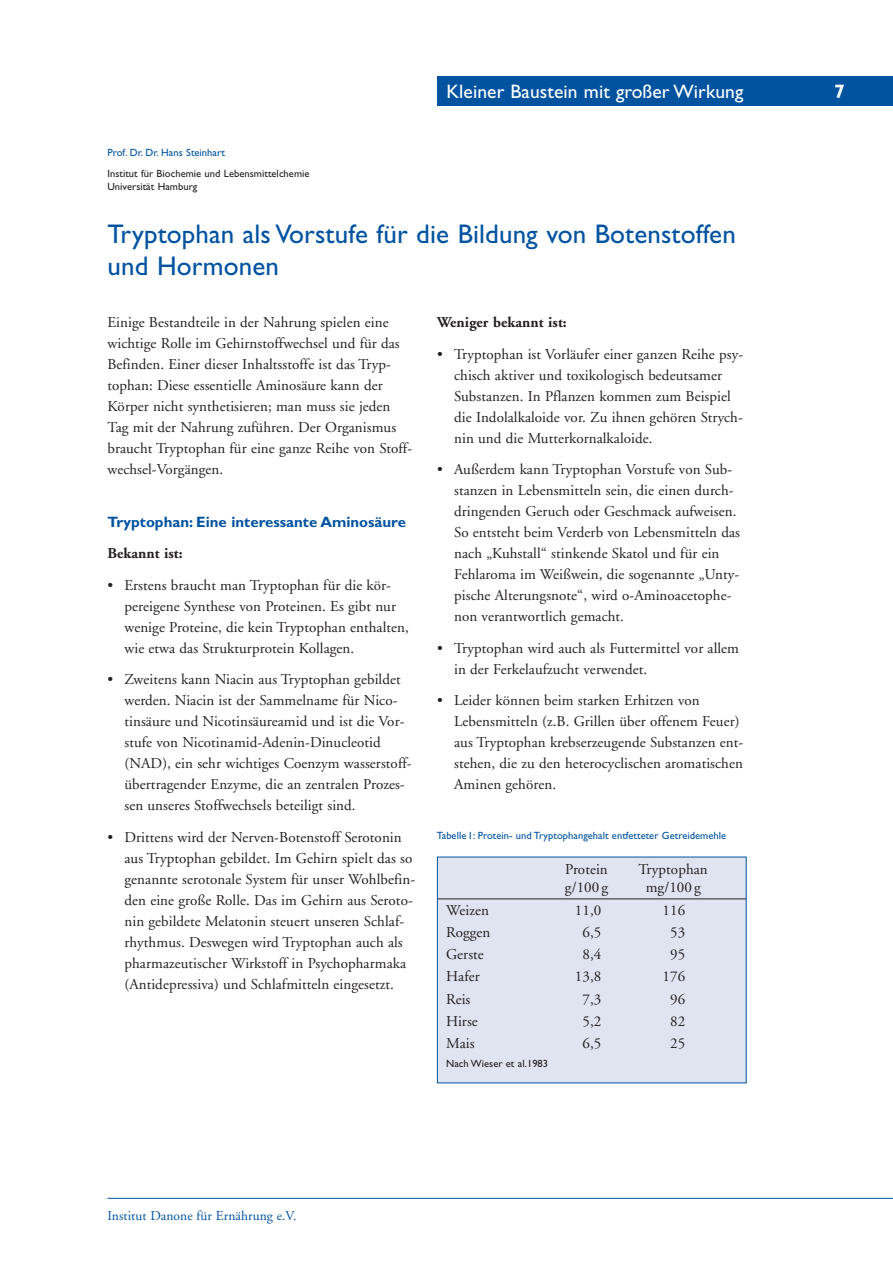
<style>
.page{position:relative;width:893px;height:1262px;background:#fff}
.page>*{position:absolute;margin:0;border:0;box-sizing:border-box;transform-origin:0 0}
.t1{font:27px/31.5px "Gill Sans";letter-spacing:.005em;color:#0153a0}
.t2{font:19.5px "Gill Sans";letter-spacing:.005em;color:#fff}
.t3{font:700 19.5px "Gill Sans";color:#fff}
.t4{font:15px/21px "Adobe Garamond";letter-spacing:.005em;color:#231f20}
.t5{font:700 15px "Gill Sans";color:#0153a0}
.t6{font:700 15px "Adobe Garamond";letter-spacing:.005em;color:#231f20}
.t7{font:13.5px "Adobe Garamond";letter-spacing:.005em;color:#0153a0}
.t8{font:10.5px "Gill Sans";letter-spacing:.005em;color:#0153a0}
.t9{font:10.5px/12.6px "Gill Sans";letter-spacing:.005em;color:#231f20}
</style>
<div class="page">
<div style="left:437px;top:77px;width:455px;height:29px;background:#0153a0"></div>
<hr style="left:107px;top:1197px;width:785px;height:1px;background:#0153a0">
<div style="left:437px;top:857px;width:309px;height:226px;background:#e0e4f1"></div>
<hr style="left:437px;top:898px;width:309px;height:1px;background:#231f20">
<p class="t8" style="left:107px;top:149px;width:119px">Prof. Dr. Dr. Hans Steinhart</p>
<p class="t9" style="left:107px;top:168px;width:204px">Institut für Biochemie und Lebensmittelchemie<br>Universität Hamburg</p>
<h2 class="t2" style="left:446px;top:84px;width:298px">Kleiner Baustein mit großer Wirkung</h2>
<h2 class="t3" style="left:834px;top:84px;width:12px">7</h2>
<h1 class="t1" style="left:107px;top:221px;width:630px">Tryptophan als Vorstufe für die Bildung von Botenstoffen und Hormonen</h1>
<p class="t4" style="left:107px;top:313px;width:306px">Einige Bestandteile in der Nahrung spielen eine wichtige Rolle im Gehirnstoffwechsel und für das Befinden. Einer dieser Inhaltsstoffe ist das Tryp&shy;tophan: Diese essentielle Aminosäure kann der Körper nicht synthetisieren; man muss sie jeden Tag mit der Nahrung zuführen. Der Organismus braucht Tryptophan für eine ganze Reihe von Stoff&shy;wechsel-Vorgängen.</p>
<p class="t5" style="left:107px;top:516px;width:300px">Tryptophan: Eine interessante Aminosäure</p>
<p class="t6" style="left:107px;top:547px;width:77px">Bekannt ist:</p>
<p class="t4" style="left:124px;top:576px;width:286px;text-indent:-17px">• Erstens braucht man Tryptophan für die kör&shy;pereigene Synthese von Proteinen. Es gibt nur wenige Proteine, die kein Tryptophan enthalten, wie etwa das Strukturprotein Kollagen.</p>
<p class="t4" style="left:124px;top:670px;width:289px;text-indent:-17px">• Zweitens kann Niacin aus Tryptophan gebildet werden. Niacin ist der Sammelname für Nico&shy;tinsäure und Nicotinsäureamid und ist die Vor&shy;stufe von Nicotinamid-Adenin-Dinucleotid (NAD), ein sehr wichtiges Coenzym wasserstoff&shy;übertragender Enzyme, die an zentralen Prozes&shy;sen unseres Stoffwechsels beteiligt sind.</p>
<p class="t4" style="left:124px;top:828px;width:292px;text-indent:-17px">• Drittens wird der Nerven-Botenstoff Serotonin aus Tryptophan gebildet. Im Gehirn spielt das so genannte serotonale System für unser Wohlbefin&shy;den eine große Rolle. Das im Gehirn aus Seroto&shy;nin gebildete Melatonin steuert unseren Schlaf&shy;rhythmus. Deswegen wird Tryptophan auch als pharmazeutischer Wirkstoff in Psychopharmaka (Antidepressiva) und Schlafmitteln eingesetzt.</p>
<p class="t6" style="left:437px;top:316px;width:131px">Weniger bekannt ist:</p>
<p class="t4" style="left:454px;top:345px;width:290px;text-indent:-17px">• Tryptophan ist Vorläufer einer ganzen Reihe psy&shy;chisch aktiver und toxikologisch bedeutsamer Substanzen. In Pflanzen kommen zum Beispiel die Indolalkaloide vor. Zu ihnen gehören Strych&shy;nin und die Mutterkornalkaloide.</p>
<p class="t4" style="left:454px;top:460px;width:287px;text-indent:-17px">• Außerdem kann Tryptophan Vorstufe von Sub&shy;stanzen in Lebensmitteln sein, die einen durch&shy;dringenden Geruch oder Geschmack aufweisen.<br>So entsteht beim Verderb von Lebensmitteln das nach „Kuhstall“ stinkende Skatol und für ein Fehlaroma im Weißwein, die sogenannte „Unty&shy;pische Alterungsnote“, wird o-Aminoacetophe&shy;non verantwortlich gemacht.</p>
<p class="t4" style="left:454px;top:639px;width:286px;text-indent:-17px">• Tryptophan wird auch als Futtermittel vor allem in der Ferkelaufzucht verwendet.</p>
<p class="t4" style="left:454px;top:691px;width:291px;text-indent:-17px">• Leider können beim starken Erhitzen von Lebensmitteln (z.B. Grillen über offenem Feuer) aus Tryptophan krebserzeugende Substanzen ent&shy;stehen, die zu den heterocyclischen aromatischen Aminen gehören.</p>
<p class="t8" style="left:436px;top:831px;width:291px">Tabelle1: Protein- und Tryptophangehalt entfetteter Getreidemehle</p>
<p class="t4" style="left:565px;top:860px;width:44px">Protein</p>
<p class="t4" style="left:638px;top:860px;width:71px">Tryptophan</p>
<p class="t4" style="left:565px;top:878px;width:45px">g/100 g</p>
<p class="t4" style="left:645px;top:878px;width:56px">mg/100 g</p>
<p class="t4" style="left:446px;top:900px;width:44px">Weizen</p>
<p class="t4" style="left:575px;top:900px;width:28px">11,0</p>
<p class="t4" style="left:662px;top:900px;width:24px">116</p>
<p class="t4" style="left:446px;top:923px;width:46px">Roggen</p>
<p class="t4" style="left:582px;top:923px;width:20px">6,5</p>
<p class="t4" style="left:670px;top:923px;width:17px">53</p>
<p class="t4" style="left:446px;top:945px;width:39px">Gerste</p>
<p class="t4" style="left:582px;top:945px;width:20px">8,4</p>
<p class="t4" style="left:670px;top:945px;width:17px">95</p>
<p class="t4" style="left:446px;top:967px;width:35px">Hafer</p>
<p class="t4" style="left:575px;top:967px;width:28px">13,8</p>
<p class="t4" style="left:662px;top:967px;width:24px">176</p>
<p class="t4" style="left:446px;top:989px;width:26px">Reis</p>
<p class="t4" style="left:582px;top:989px;width:20px">7,3</p>
<p class="t4" style="left:670px;top:989px;width:17px">96</p>
<p class="t4" style="left:446px;top:1012px;width:33px">Hirse</p>
<p class="t4" style="left:582px;top:1012px;width:20px">5,2</p>
<p class="t4" style="left:670px;top:1012px;width:17px">82</p>
<p class="t4" style="left:446px;top:1034px;width:30px">Mais</p>
<p class="t4" style="left:582px;top:1034px;width:20px">6,5</p>
<p class="t4" style="left:670px;top:1034px;width:17px">25</p>
<p class="t9" style="left:446px;top:1058px;width:104px">Nach Wieser et al.1983</p>
<p class="t7" style="left:107px;top:1210px;width:190px">Institut Danone für Ernährung e.V.</p>
</div>
